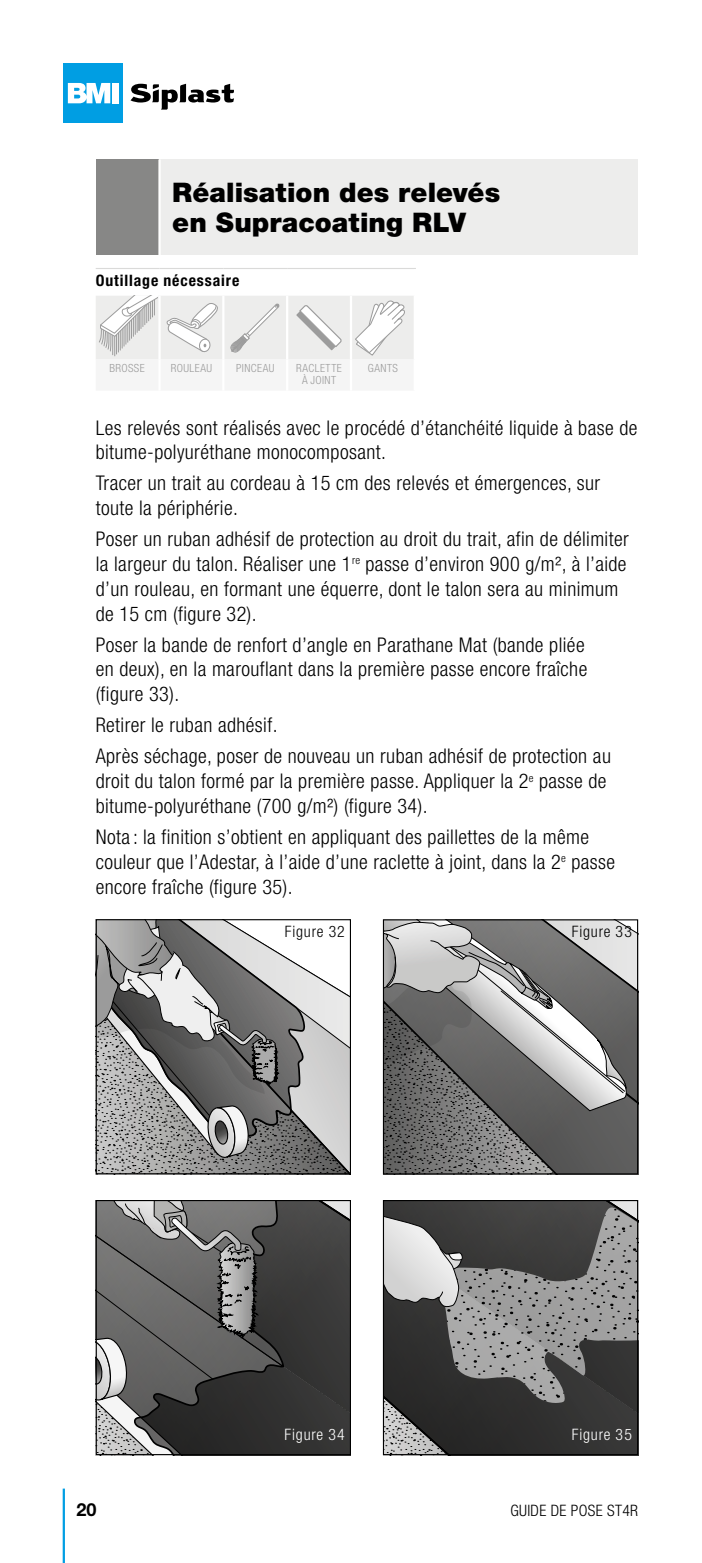
<style>
.page{position:relative;width:702px;height:1563px;background:#fff}
.page>*{position:absolute;margin:0;border:0;box-sizing:border-box;transform-origin:0 0}
.titre_fiche_1{font:900 27px/29.2px "Helvetica Neue LT Std";color:#000}
.texte{font:300 condensed 20.25px/24.8px "Helvetica Neue LT Std";letter-spacing:.02em;color:#000}
.t1{font:700 18px "Helvetica Neue LT Std";color:#000}
.tableau_1_tête{font:700 condensed 15.75px "Helvetica Neue LT Std";letter-spacing:.06em;color:#000}
.t2{font:300 condensed 15.75px "Helvetica Neue LT Std";letter-spacing:.05em;color:#000}
.t3{font:300 condensed 15.75px "Helvetica Neue LT Std";letter-spacing:.05em;color:#fff}
.t4{font:300 condensed 15.75px "Helvetica Neue LT Std";letter-spacing:.02em;color:#000}
.tableau_2{font:300 condensed 11.25px/12.4px "Helvetica Neue LT Std";letter-spacing:.04em;color:#9c9c9c;text-align:center}
</style>
<div class="page">
<hr style="left:63px;top:1488px;width:2px;height:75px;background:#009ee3">
<svg style="left:130px;top:84px;width:104px;height:26px"></svg>
<div style="left:64px;top:64px;width:59px;height:59px;background:#009ee3"></div>
<svg style="left:68px;top:83px;width:42px;height:20px"></svg>
<div style="left:112px;top:83px;width:6px;height:20px;background:#fff"></div>
<div style="left:96px;top:159px;width:63px;height:96px;background:#878786"></div>
<div style="left:159px;top:159px;width:479px;height:96px;background:#ededec"></div>
<hr style="left:158px;top:159px;width:3px;height:96px;background:#fff">
<hr style="left:96px;top:268px;width:63px;height:1px;background:#dadad9">
<hr style="left:159px;top:268px;width:64px;height:1px;background:#dadad9">
<hr style="left:223px;top:268px;width:64px;height:1px;background:#dadad9">
<hr style="left:287px;top:268px;width:64px;height:1px;background:#dadad9">
<hr style="left:351px;top:268px;width:65px;height:1px;background:#dadad9">
<svg style="left:96px;top:296px;width:318px;height:63px"></svg>
<svg style="left:98px;top:961px;width:251px;height:211px;background:#b9b9b9"></svg>
<svg style="left:98px;top:921px;width:194px;height:246px;background:#919190"></svg>
<div style="left:96px;top:919px;width:255px;height:255px;border:1px solid #000"></div>
<svg style="left:385px;top:921px;width:251px;height:251px;background:#868585"></svg>
<div style="left:383px;top:919px;width:255px;height:255px;border:1px solid #000"></div>
<svg style="left:98px;top:1202px;width:251px;height:251px;background:#5a5a5a"></svg>
<div style="left:96px;top:1200px;width:255px;height:255px;border:1px solid #000"></div>
<svg style="left:385px;top:1202px;width:251px;height:251px;background:#656564"></svg>
<div style="left:383px;top:1200px;width:255px;height:255px;border:1px solid #000"></div>
<p class="titre_fiche_1" style="left:172px;top:178px;width:329px">Réalisation des relevés en Supracoating RLV</p>
<p class="tableau_1_tête" style="left:96px;top:271px;width:145px">Outillage nécessaire</p>
<p class="tableau_2" style="left:109px;top:362px;width:37px">BROSSE</p>
<p class="tableau_2" style="left:171px;top:362px;width:43px">ROULEAU</p>
<p class="tableau_2" style="left:236px;top:362px;width:40px">PINCEAU</p>
<p class="tableau_2" style="left:296px;top:362px;width:47px">RACLETTE<br>À JOINT</p>
<p class="tableau_2" style="left:368px;top:362px;width:32px">GANTS</p>
<p class="texte" style="left:96px;top:415px;width:543px">Les relevés sont réalisés avec le procédé d’étanchéité liquide à base de bitume-polyuréthane monocomposant.</p>
<p class="texte" style="left:96px;top:471px;width:506px">Tracer un trait au cordeau à 15 cm des relevés et émergences, sur toute la périphérie.</p>
<p class="texte" style="left:96px;top:526px;width:534px">Poser un ruban adhésif de protection au droit du trait, afin de délimiter la largeur du talon. Réaliser une 1<sup>re</sup> passe d’environ 900 g/m², à l’aide d’un rouleau, en formant une équerre, dont le talon sera au minimum de 15 cm (figure 32).</p>
<p class="texte" style="left:96px;top:632px;width:493px">Poser la bande de renfort d’angle en Parathane Mat (bande pliée en deux), en la marouflant dans la première passe encore fraîche (figure 33).</p>
<p class="texte" style="left:96px;top:712px;width:183px">Retirer le ruban adhésif.</p>
<p class="texte" style="left:96px;top:744px;width:516px">Après séchage, poser de nouveau un ruban adhésif de protection au droit du talon formé par la première passe. Appliquer la 2<sup>e</sup> passe de bitume-polyuréthane (700 g/m²) (figure 34).</p>
<p class="texte" style="left:96px;top:824px;width:521px">Nota : la finition s’obtient en appliquant des paillettes de la même couleur que l’Adestar, à l’aide d’une raclette à joint, dans la 2<sup>e</sup> passe encore fraîche (figure 35).</p>
<p class="t2" style="left:285px;top:922px;width:61px">Figure 32</p>
<p class="t2" style="left:571px;top:922px;width:62px">Figure 33</p>
<p class="t3" style="left:284px;top:1425px;width:62px">Figure 34</p>
<p class="t3" style="left:571px;top:1425px;width:62px">Figure 35</p>
<p class="t1" style="left:77px;top:1498px;width:22px">20</p>
<p class="t4" style="left:510px;top:1501px;width:129px">GUIDE DE POSE ST4R</p>
</div>
